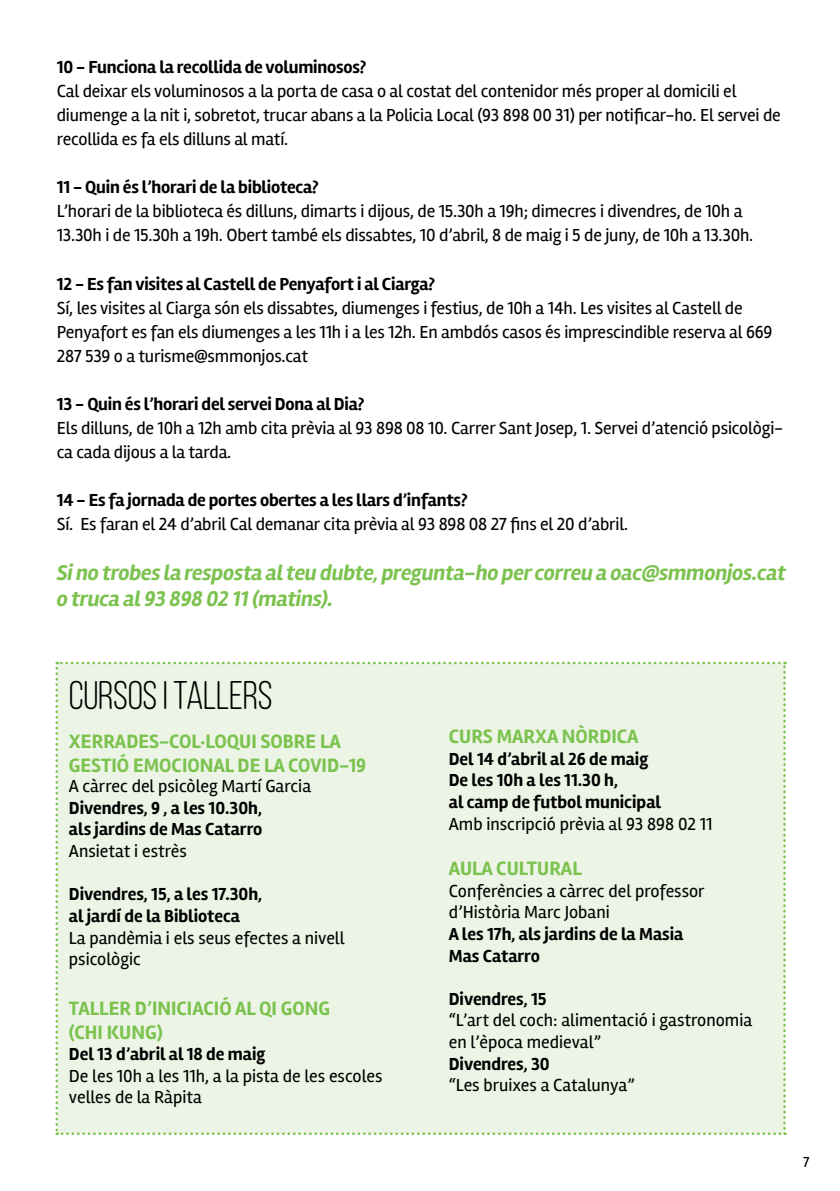
<style>
.page{position:relative;width:840px;height:1191px;background:#fff}
.page>*{position:absolute;margin:0;border:0;box-sizing:border-box;transform-origin:0 0}
.t1{font:40px "Clutch Sans";letter-spacing:-.01em;color:#000}
.t2{font:italic 700 22px/26px "Rambla";letter-spacing:-.01em;color:#7bc24e}
.t3{font:700 20px/24px "Rambla";color:#7bc24e}
.t4{font:18px/24px "Rambla";letter-spacing:-.01em;color:#000}
.t5{font:700 18px/21.6px "Rambla";letter-spacing:-.01em;color:#000}
.t6{font:15px "Rambla";color:#000}
</style>
<div class="page">
<div style="left:55px;top:661px;width:730px;height:474px;background:#ecf5e5"></div>
<p class="t5" style="left:57px;top:57px;width:311px">10 - Funciona la recollida de voluminosos?</p>
<p class="t4" style="left:57px;top:79px;width:725px">Cal deixar els voluminosos a la porta de casa o al costat del contenidor més proper al domicili el diumenge a la nit i, sobretot, trucar abans a la Policia Local (93 898 00 31) per notificar-ho. El servei de recollida es fa els dilluns al matí.</p>
<p class="t5" style="left:57px;top:177px;width:263px">11 - Quin és l’horari de la biblioteca?</p>
<p class="t4" style="left:57px;top:199px;width:697px">L’horari de la biblioteca és dilluns, dimarts i dijous, de 15.30h a 19h; dimecres i divendres, de 10h a<br>13.30h i de 15.30h a 19h. Obert també els dissabtes, 10 d’abril, 8 de maig i 5 de juny, de 10h a 13.30h.</p>
<p class="t5" style="left:57px;top:273px;width:379px">12 - Es fan visites al Castell de Penyafort i al Ciarga?</p>
<p class="t4" style="left:57px;top:295px;width:716px">Sí, les visites al Ciarga són els dissabtes, diumenges i festius, de 10h a 14h. Les visites al Castell de<br>Penyafort es fan els diumenges a les 11h i a les 12h. En ambdós casos és imprescindible reserva al 669<br>287 539 o a turisme@smmonjos.cat</p>
<p class="t5" style="left:57px;top:393px;width:309px">13 - Quin és l’horari del servei Dona al Dia?</p>
<p class="t4" style="left:57px;top:415px;width:727px">Els dilluns, de 10h a 12h amb cita prèvia al 93 898 08 10. Carrer Sant Josep, 1. Servei d’atenció psicològi&shy;ca cada dijous a la tarda.</p>
<p class="t5" style="left:57px;top:489px;width:412px">14 - Es fa jornada de portes obertes a les llars d’infants?</p>
<p class="t4" style="left:57px;top:511px;width:572px">Sí. Es faran el 24 d’abril Cal demanar cita prèvia al 93 898 08 27 fins el 20 d’abril.</p>
<p class="t2" style="left:57px;top:560px;width:730px">Si no trobes la resposta al teu dubte, pregunta-ho per correu a oac@smmonjos.cat o truca al 93 898 02 11 (matins).</p>
<h1 class="t1" style="left:69px;top:673px;width:205px">CURSOS I TALLERS</h1>
<p class="t3" style="left:69px;top:729px;width:298px">XERRADES-COL·LOQUI SOBRE LA<br>GESTIÓ EMOCIONAL DE LA COVID-19</p>
<p class="t4" style="left:69px;top:774px;width:243px">A càrrec del psicòleg Martí Garcia</p>
<p class="t5" style="left:69px;top:797px;width:195px">Divendres, 9 , a les 10.30h, als jardins de Mas Catarro</p>
<p class="t4" style="left:69px;top:839px;width:119px">Ansietat i estrès</p>
<p class="t5" style="left:69px;top:884px;width:194px">Divendres, 15, a les 17.30h, al jardí de la Biblioteca</p>
<p class="t4" style="left:69px;top:926px;width:277px;line-height:21.6px">La pandèmia i els seus efectes a nivell psicològic</p>
<p class="t3" style="left:69px;top:996px;width:262px">TALLER D’INICIACIÓ AL QI GONG (CHI KUNG)</p>
<p class="t5" style="left:69px;top:1043px;width:198px">Del 13 d’abril al 18 de maig</p>
<p class="t4" style="left:69px;top:1064px;width:315px;line-height:21.6px">De les 10h a les 11h, a la pista de les escoles velles de la Ràpita</p>
<p class="t3" style="left:448px;top:725px;width:191px">CURS MARXA NÒRDICA</p>
<p class="t5" style="left:448px;top:748px;width:214px">Del 14 d’abril al 26 de maig<br>De les 10h a les 11.30 h,<br>al camp de futbol municipal</p>
<p class="t4" style="left:448px;top:811px;width:265px">Amb inscripció prèvia al 93 898 02 11</p>
<p class="t3" style="left:448px;top:857px;width:134px">AULA CULTURAL</p>
<p class="t4" style="left:448px;top:880px;width:257px;line-height:21.6px">Conferències a càrrec del professor d’Història Marc Jobani</p>
<p class="t5" style="left:448px;top:923px;width:236px">A les 17h, als jardins de la Masia<br>Mas Catarro</p>
<p class="t5" style="left:448px;top:988px;width:99px">Divendres, 15</p>
<p class="t4" style="left:448px;top:1009px;width:305px;line-height:21.6px">“L’art del coch: alimentació i gastronomia en l’època medieval”</p>
<p class="t5" style="left:448px;top:1053px;width:102px">Divendres, 30</p>
<p class="t4" style="left:448px;top:1073px;width:187px">“Les bruixes a Catalunya”</p>
<p class="t6" style="left:802px;top:1153px;width:8px">7</p>
</div>
